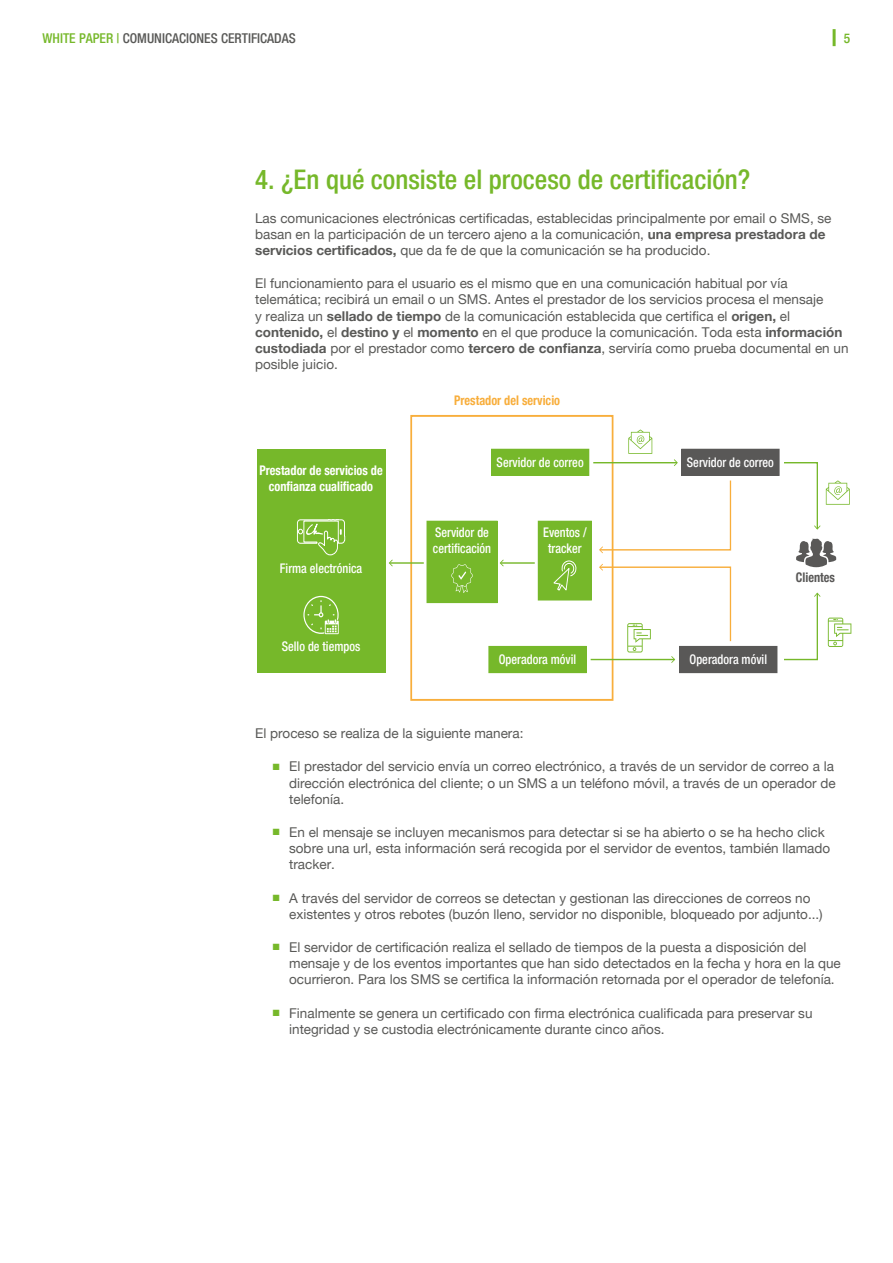
<style>
.page{position:relative;width:893px;height:1263px;background:#fff}
.page>*{position:absolute;margin:0;border:0;box-sizing:border-box;transform-origin:0 0}
.t1{font:500 condensed 27px "Helvetica Neue LT Std";color:#76b82a}
.t2{font:13.5px/16.2px "Helvetica Neue LT Std";color:#595957}
.t3{font:500 condensed 13.5px "Helvetica Neue LT Std";color:#595957}
.t4{font:500 condensed 13.5px "Helvetica Neue LT Std";color:#76b82a}
.t5{font:500 condensed 13.2px/15.9px "Helvetica Neue LT Std";color:#fff;text-align:center;scale:.93 1}
.t6{font:700 condensed 13.2px/15.9px "Helvetica Neue LT Std";color:#fff;text-align:center;scale:.93 1}
.t7{font:700 condensed 13.2px "Helvetica Neue LT Std";color:#f8ae3c;scale:.93 1}
.t8{font:700 condensed 13.2px "Helvetica Neue LT Std";color:#595857;scale:.93 1}
.s1{color:#76b82a}
.s2{font-weight:700}
.s3{font-family:"Arial";color:#76b82a}
</style>
<div class="page">
<hr style="left:833px;top:29px;width:3px;height:17px;background:#76b82a">
<div style="left:427px;top:521px;width:70px;height:82px;background:#76b82a"></div>
<div style="left:538px;top:521px;width:53px;height:79px;background:#76b82a"></div>
<div style="left:538px;top:521px;width:54px;height:79px;border:1px solid #76b82a"></div>
<div style="left:491px;top:449px;width:98px;height:26px;background:#76b82a"></div>
<div style="left:491px;top:449px;width:98px;height:27px;border:1px solid #76b82a"></div>
<div style="left:489px;top:646px;width:97px;height:27px;background:#76b82a"></div>
<div style="left:488px;top:646px;width:99px;height:27px;border:1px solid #76b82a"></div>
<div style="left:257px;top:449px;width:128px;height:224px;background:#76b82a"></div>
<div style="left:410px;top:415px;width:203px;height:286px;border:2px solid #f8ae3c"></div>
<svg style="left:297px;top:519px;width:49px;height:116px"></svg>
<svg style="left:628px;top:429px;width:24px;height:25px"></svg>
<svg style="left:826px;top:480px;width:24px;height:25px"></svg>
<div style="left:682px;top:449px;width:97px;height:26px;background:#595857"></div>
<div style="left:681px;top:449px;width:99px;height:27px;border:1px solid #595857"></div>
<svg style="left:553px;top:560px;width:24px;height:31px"></svg>
<svg style="left:451px;top:564px;width:22px;height:29px"></svg>
<svg style="left:828px;top:618px;width:23px;height:29px"></svg>
<div style="left:680px;top:646px;width:97px;height:27px;background:#595857"></div>
<svg style="left:796px;top:539px;width:40px;height:28px"></svg>
<hr style="left:390px;top:562px;width:34px;height:2px;background:#76b82a">
<svg style="left:389px;top:559px;width:4px;height:7px"></svg>
<hr style="left:501px;top:562px;width:34px;height:2px;background:#76b82a">
<svg style="left:500px;top:559px;width:4px;height:7px"></svg>
<hr style="left:593px;top:462px;width:84px;height:1px;background:#76b82a">
<svg style="left:674px;top:459px;width:4px;height:7px"></svg>
<hr style="left:591px;top:659px;width:83px;height:1px;background:#76b82a">
<svg style="left:599px;top:479px;width:133px;height:74px"></svg>
<svg style="left:599px;top:564px;width:133px;height:99px"></svg>
<svg style="left:784px;top:462px;width:36px;height:68px"></svg>
<svg style="left:784px;top:592px;width:36px;height:69px"></svg>
<p class="t3" style="left:43px;top:30px;width:255px"><span class="s1">WHITE PAPER |</span> COMUNICACIONES CERTIFICADAS</p>
<p class="t4" style="left:844px;top:30px;width:8px">5</p>
<h1 class="t1" style="left:255px;top:164px;width:497px">4. ¿En qué consiste el proceso de certificación?</h1>
<p class="t2" style="left:255px;top:209px;width:578px">Las comunicaciones electrónicas certificadas, establecidas principalmente por email o SMS, se basan en la participación de un tercero ajeno a la comunicación, <span class="s2">una empresa prestadora de servicios certificados,</span> que da fe de que la comunicación se ha producido.</p>
<p class="t2" style="left:255px;top:275px;width:595px">El funcionamiento para el usuario es el mismo que en una comunicación habitual por vía telemática; recibirá un email o un SMS. Antes el prestador de los servicios procesa el mensaje<br>y realiza un <span class="s2">sellado de tiempo</span> de la comunicación establecida que certifica el <span class="s2">origen,</span> el <span class="s2">contenido,</span> el <span class="s2">destino y</span> el <span class="s2">momento</span> en el que produce la comunicación. Toda esta <span class="s2">información custodiada</span> por el prestador como <span class="s2">tercero de confianza</span>, serviría como prueba documental en un posible juicio.</p>
<p class="t6" style="left:259px;top:462px;width:134px">Prestador de servicios de confianza cualificado</p>
<p class="t5" style="left:280px;top:560px;width:90px">Firma electrónica</p>
<p class="t5" style="left:282px;top:638px;width:86px">Sello de tiempos</p>
<p class="t7" style="left:454px;top:392px;width:116px">Prestador del servicio</p>
<p class="t5" style="left:497px;top:454px;width:95px">Servidor de correo</p>
<p class="t5" style="left:687px;top:454px;width:95px">Servidor de correo</p>
<p class="t5" style="left:433px;top:524px;width:64px;text-align:left">Servidor de certificación</p>
<p class="t5" style="left:543px;top:524px;width:48px">Eventos / tracker</p>
<p class="t8" style="left:796px;top:569px;width:44px">Clientes</p>
<p class="t5" style="left:499px;top:651px;width:85px">Operadora móvil</p>
<p class="t5" style="left:690px;top:651px;width:85px">Operadora móvil</p>
<p class="t2" style="left:255px;top:725px;width:270px">El proceso se realiza de la siguiente manera:</p>
<p class="t2" style="left:289px;top:758px;width:548px;text-indent:-17px"><span class="s3">■</span> El prestador del servicio envía un correo electrónico, a través de un servidor de correo a la dirección electrónica del cliente; o un SMS a un teléfono móvil, a través de un operador de telefonía.</p>
<p class="t2" style="left:289px;top:824px;width:543px;text-indent:-17px"><span class="s3">■</span> En el mensaje se incluyen mecanismos para detectar si se ha abierto o se ha hecho click sobre una url, esta información será recogida por el servidor de eventos, también llamado tracker.</p>
<p class="t2" style="left:289px;top:889px;width:535px;text-indent:-17px"><span class="s3">■</span> A través del servidor de correos se detectan y gestionan las direcciones de correos no existentes y otros rebotes (buzón lleno, servidor no disponible, bloqueado por adjunto...)</p>
<p class="t2" style="left:289px;top:939px;width:553px;text-indent:-17px"><span class="s3">■</span> El servidor de certificación realiza el sellado de tiempos de la puesta a disposición del mensaje y de los eventos importantes que han sido detectados en la fecha y hora en la que ocurrieron. Para los SMS se certifica la información retornada por el operador de telefonía.</p>
<p class="t2" style="left:289px;top:1004px;width:525px;text-indent:-17px"><span class="s3">■</span> Finalmente se genera un certificado con firma electrónica cualificada para preservar su integridad y se custodia electrónicamente durante cinco años.</p>
</div>
